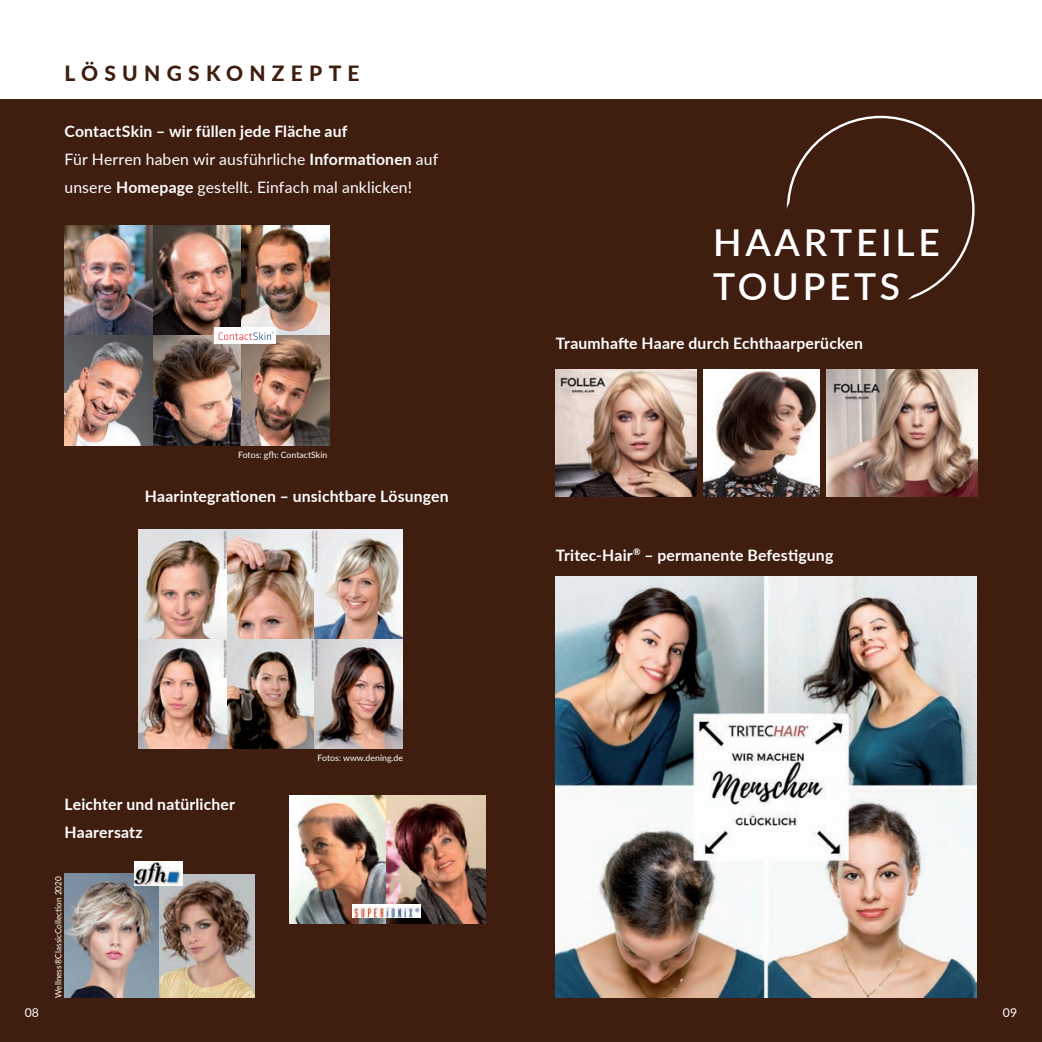
<style>
.page{position:relative;width:1042px;height:1042px;background:#fff}
.page>*{position:absolute;margin:0;border:0;box-sizing:border-box;transform-origin:0 0}
.t1{font:600 37.1px "Lato";letter-spacing:.1em;color:#fff}
.head{font:800 21px "Lato";letter-spacing:.295em;color:#3f1d0f}
.kl__head{font:700 15.75px "Lato";letter-spacing:.01em;color:#fff}
.copy{font:15.75px "Lato";letter-spacing:.01em;color:#fff}
.t2{font:12.25px "Lato";color:#fff}
.t3{font:8.75px "Lato";color:#fff}
.t4{font:8.75px "Lato";color:#fff;scale:.94 1}
.s1{font-weight:700}
</style>
<div class="page">
<div style="left:0;top:99px;width:1042px;height:943px;background:#3f1d0f"></div>
<img style="left:64px;top:226px;width:265px;height:219px">
<div style="left:215px;top:327px;width:61px;height:17px;background:#fff"></div>
<svg style="left:219px;top:331px;width:54px;height:9px"></svg>
<img style="left:139px;top:530px;width:264px;height:218px">
<img style="left:160px;top:874px;width:94px;height:123px">
<img style="left:64px;top:873px;width:94px;height:124px">
<img style="left:134px;top:861px;width:49px;height:24px">
<img style="left:556px;top:576px;width:420px;height:421px">
<img style="left:289px;top:796px;width:98px;height:127px">
<img style="left:387px;top:796px;width:98px;height:127px">
<div style="left:352px;top:904px;width:69px;height:14px;background:#fff"></div>
<img style="left:353px;top:906px;width:68px;height:12px">
<img style="left:704px;top:369px;width:116px;height:128px">
<img style="left:826px;top:369px;width:151px;height:128px">
<img style="left:556px;top:369px;width:140px;height:128px">
<p class="head" style="left:64px;top:58px;width:296px">LÖSUNGSKONZEPTE</p>
<p class="kl__head" style="left:64px;top:120px;width:284px">ContactSkin – wir füllen jede Fläche auf</p>
<p class="copy" style="left:64px;top:148px;width:375px">Für Herren haben wir ausführliche <span class="s1">Informationen</span> auf</p>
<p class="copy" style="left:64px;top:176px;width:349px">unsere <span class="s1">Homepage</span> gestellt. Einfach mal anklicken!</p>
<p class="t3" style="left:238px;top:449px;width:91px">Fotos: gfh: ContactSkin</p>
<p class="kl__head" style="left:145px;top:484px;width:305px">Haarintegrationen – unsichtbare Lösungen</p>
<p class="kl__head" style="left:64px;top:792px;width:172px">Leichter und natürlicher</p>
<p class="kl__head" style="left:64px;top:820px;width:80px">Haarersatz</p>
<p class="t4" style="left:52px;top:997px;width:131px;rotate:-90deg">Wellness®ClassicCollection 2020</p>
<p class="t3" style="left:317px;top:751px;width:87px">Fotos: www.dening.de</p>
<p class="t1" style="left:713px;top:215px;width:228px">HAARTEILE</p>
<p class="t1" style="left:713px;top:260px;width:188px">TOUPETS</p>
<p class="kl__head" style="left:556px;top:331px;width:309px">Traumhafte Haare durch Echthaarperücken</p>
<p class="kl__head" style="left:556px;top:543px;width:279px">Tritec-Hair<sup>®</sup> – permanente Befestigung</p>
<p class="t2" style="left:25px;top:1004px;width:16px">08</p>
<p class="t2" style="left:1003px;top:1004px;width:16px">09</p>
</div>
